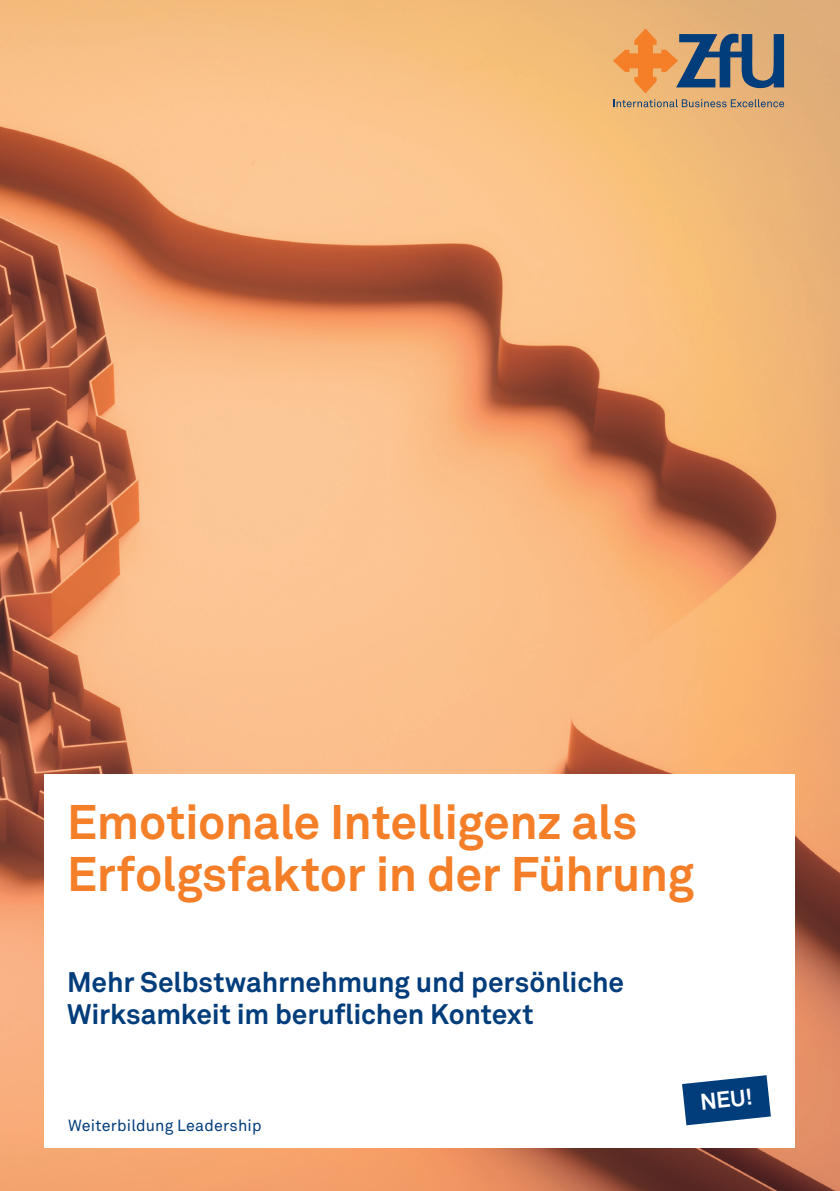
<style>
.page{position:relative;width:840px;height:1191px;background:#fff}
.page>*{position:absolute;margin:0;border:0;box-sizing:border-box;transform-origin:0 0}
.t1{font:700 48px/52px "Akkurat Office";letter-spacing:-.01em;color:#f47f28}
.t2{font:700 28px/32px "Akkurat Office";letter-spacing:-.005em;color:#013c7b}
.t3{font:700 22.6px "Akkurat Office";color:#fff}
.t4{font:16px "Akkurat Office";letter-spacing:.01em;color:#013c7b}
</style>
<div class="page">
<img style="left:0;top:0;width:839px;height:1191px">
<svg style="left:612px;top:28px;width:171px;height:65px;background:#ab8b6c"></svg>
<svg style="left:613px;top:99px;width:170px;height:8px"></svg>
<div style="left:44px;top:774px;width:750px;height:373px;background:#fff"></div>
<svg style="left:682px;top:1075px;width:88px;height:50px"></svg>
<h1 class="t1" style="left:67px;top:796px;width:628px">Emotionale Intelligenz als<br>Erfolgsfaktor in der Führung</h1>
<p class="t2" style="left:67px;top:966px;width:558px">Mehr Selbstwahrnehmung und persönliche<br>Wirksamkeit im beruflichen Kontext</p>
<p class="t4" style="left:68px;top:1116px;width:195px">Weiterbildung Leadership</p>
<p class="t3" style="left:698px;top:1088px;width:54px;rotate:-6deg">NEU!</p>
</div>
